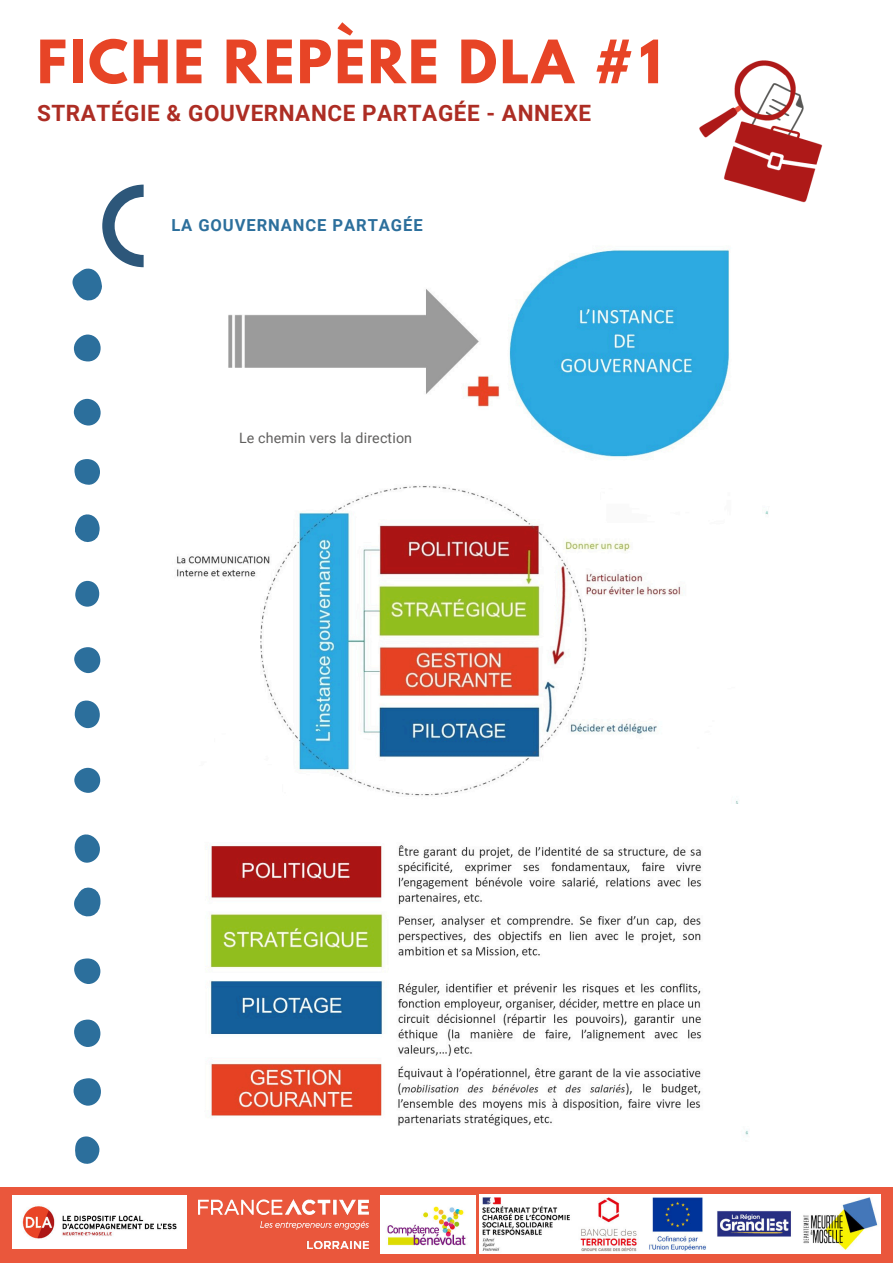
<style>
.page{position:relative;width:893px;height:1263px;background:#fff}
.page>*{position:absolute;margin:0;border:0;box-sizing:border-box;transform-origin:0 0}
.t1{font:700 52.95px "League Spartan";letter-spacing:.045em;color:#e74426}
.t2{font:700 22.5px "Roboto";letter-spacing:.025em;color:#ad2d24}
.t3{font:700 16.58px "Roboto";letter-spacing:.055em;color:#2c6f9c}
.t4{font:14.25px "Roboto";letter-spacing:.01em;color:#605f5e}
</style>
<div class="page">
<svg style="left:72px;top:185px;width:72px;height:116px"></svg>
<svg style="left:74px;top:887px;width:26px;height:30px"></svg>
<svg style="left:74px;top:1078px;width:27px;height:28px"></svg>
<svg style="left:74px;top:1019px;width:26px;height:28px"></svg>
<div style="left:74px;top:334px;width:27px;height:27px;background:#2c6f9c;border-radius:13px"></div>
<svg style="left:74px;top:834px;width:26px;height:29px"></svg>
<div style="left:74px;top:399px;width:27px;height:27px;background:#2c6f9c;border-radius:13px"></div>
<svg style="left:75px;top:700px;width:25px;height:28px"></svg>
<svg style="left:75px;top:514px;width:25px;height:28px"></svg>
<svg style="left:74px;top:958px;width:26px;height:26px"></svg>
<svg style="left:75px;top:1136px;width:24px;height:28px"></svg>
<div style="left:74px;top:647px;width:26px;height:26px;background:#2c6f9c;border-radius:12px"></div>
<svg style="left:74px;top:459px;width:26px;height:26px"></svg>
<svg style="left:74px;top:768px;width:26px;height:25px"></svg>
<svg style="left:75px;top:581px;width:24px;height:26px"></svg>
<img style="left:228px;top:249px;width:541px;height:266px">
<img style="left:699px;top:60px;width:124px;height:143px">
<svg style="left:0;top:1187px;width:893px;height:76px;fill:#ea573c"></svg>
<img style="left:177px;top:474px;width:585px;height:330px">
<img style="left:479px;top:1195px;width:401px;height:58px">
<img style="left:381px;top:1195px;width:94px;height:58px">
<img style="left:198px;top:1199px;width:170px;height:49px">
<img style="left:13px;top:1196px;width:174px;height:52px">
<img style="left:206px;top:845px;width:543px;height:291px">
<h1 class="t1" style="left:37px;top:20px;width:626px">FICHE REPÈRE DLA #1</h1>
<p class="t2" style="left:37px;top:97px;width:556px">STRATÉGIE &amp; GOUVERNANCE PARTAGÉE - ANNEXE</p>
<p class="t3" style="left:171px;top:213px;width:253px">LA GOUVERNANCE PARTAGÉE</p>
<p class="t4" style="left:239px;top:427px;width:174px">Le chemin vers la direction</p>
</div>
